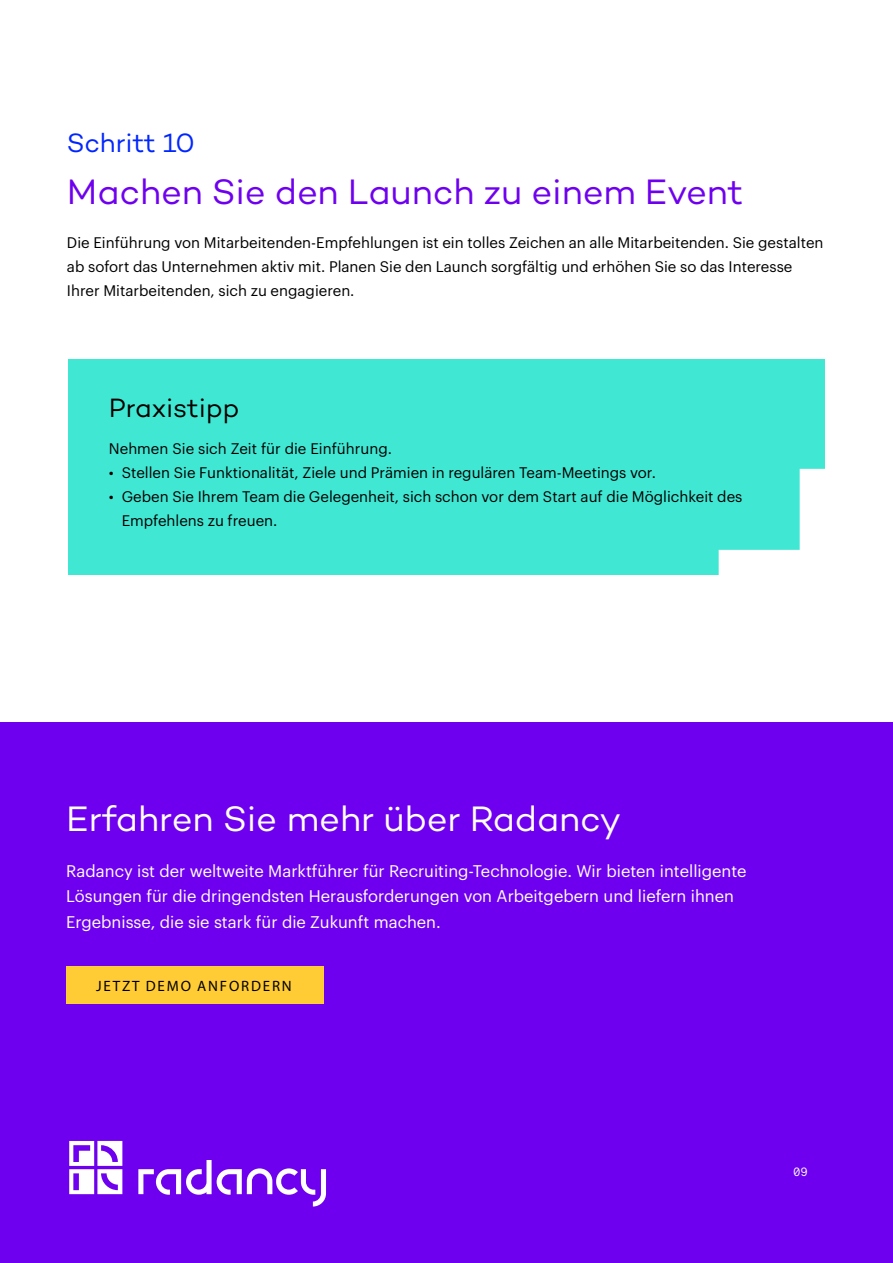
<style>
.page{position:relative;width:893px;height:1263px;background:#fff}
.page>*{position:absolute;margin:0;border:0;box-sizing:border-box;transform-origin:0 0}
.t1{font:36px "Campton";letter-spacing:-.005em;color:#6f00ef}
.t2{font:36px "Campton";letter-spacing:-.005em;color:#fff}
.t3{font:27px "Campton";letter-spacing:-.005em;color:#000}
.t4{font:27px "Campton";letter-spacing:-.005em;color:#0026ff}
.t5{font:16.5px/25.5px "Graphik";color:#fff}
.t6{font:15px/24px "Graphik";color:#000}
.t7{font:15px "Myriad Pro";letter-spacing:.12em;color:#000}
.t8{font:12px "Maax Mono";color:#fff}
</style>
<div class="page">
<div style="left:68px;top:360px;width:756px;height:215px;background:#40e8d4"></div>
<svg style="left:719px;top:469px;width:105px;height:106px"></svg>
<div style="left:0;top:722px;width:893px;height:541px;background:#6f00ef"></div>
<svg style="left:69px;top:1141px;width:53px;height:53px"></svg>
<svg style="left:138px;top:1160px;width:188px;height:46px"></svg>
<div style="left:66px;top:966px;width:258px;height:38px;background:#ffcc36"></div>
<p class="t4" style="left:67px;top:126px;width:130px">Schritt 10</p>
<p class="t1" style="left:67px;top:169px;width:678px">Machen Sie den Launch zu einem Event</p>
<p class="t6" style="left:67px;top:229px;width:758px">Die Einführung von Mitarbeitenden-Empfehlungen ist ein tolles Zeichen an alle Mitarbeitenden. Sie gestalten ab sofort das Unternehmen aktiv mit. Planen Sie den Launch sorgfältig und erhöhen Sie so das Interesse<br>Ihrer Mitarbeitenden, sich zu engagieren.</p>
<p class="t3" style="left:109px;top:391px;width:132px">Praxistipp</p>
<p class="t6" style="left:109px;top:436px;width:285px">Nehmen Sie sich Zeit für die Einführung.</p>
<p class="t6" style="left:109px;top:460px;width:548px">• Stellen Sie Funktionalität, Ziele und Prämien in regulären Team-Meetings vor.</p>
<p class="t6" style="left:122px;top:484px;width:622px;text-indent:-13px">• Geben Sie Ihrem Team die Gelegenheit, sich schon vor dem Start auf die Möglichkeit des<br>Empfehlens zu freuen.</p>
<p class="t2" style="left:66px;top:796px;width:556px">Erfahren Sie mehr über Radancy</p>
<p class="t5" style="left:66px;top:856px;width:682px">Radancy ist der weltweite Marktführer für Recruiting-Technologie. Wir bieten intelligente<br>Lösungen für die dringendsten Herausforderungen von Arbeitgebern und liefern ihnen<br>Ergebnisse, die sie stark für die Zukunft machen.</p>
<p class="t7" style="left:96px;top:977px;width:197px">JETZT DEMO ANFORDERN</p>
<p class="t8" style="left:793px;top:1164px;width:16px">09</p>
</div>
